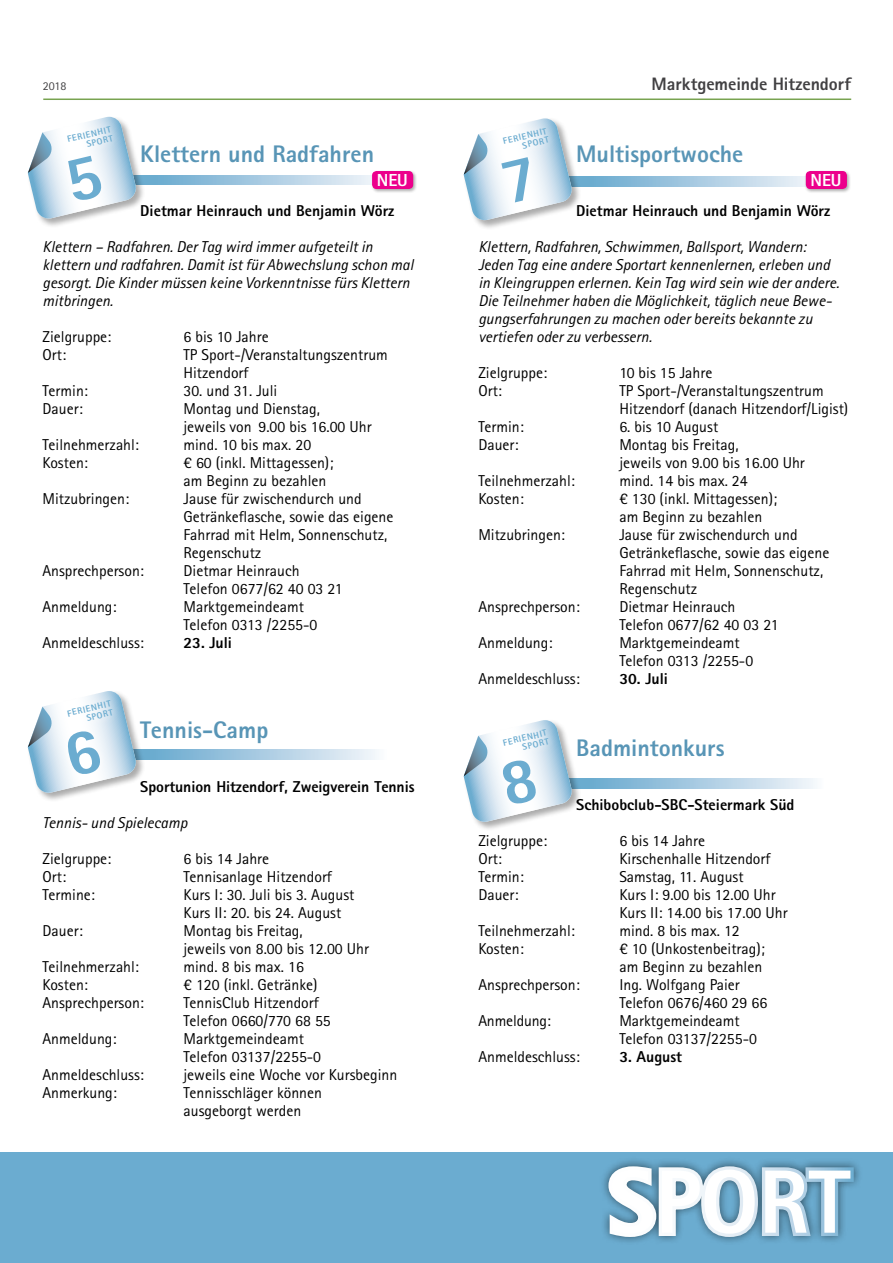
<style>
.page{position:relative;width:893px;height:1263px;background:#fff}
.page>*{position:absolute;margin:0;border:0;box-sizing:border-box;transform-origin:0 0}
.t1{font:800 90px "Rotis Sans Serif Pro";color:#fff}
.t2{font:800 24px "Rotis Sans Serif Pro";color:#5895b6}
.t3{font:800 18px "Rotis Sans Serif Pro";letter-spacing:-.005em;color:#414042}
.t4{font:800 17.4px "Rotis Sans Serif Pro";letter-spacing:-.005em;color:#fff}
.t5{font:15.75px/18px "Rotis Sans Serif Pro";color:#000}
.t6{font:italic 15.75px/18px "Rotis Sans Serif Pro";color:#000}
.t7{font:800 15.75px "Rotis Sans Serif Pro";color:#000}
.t8{font:12px "Rotis Sans Serif Pro";color:#414042}
.t9{font:800 9px/9px "Rotis Sans Serif Pro";color:#6bacd0;text-align:right}
</style>
<div class="page">
<hr style="left:43px;top:99px;width:808px;height:1px;background:#78a350">
<div style="left:0;top:1152px;width:893px;height:111px;background:#6bacd0"></div>
<div style="left:600px;top:1157px;width:262px;height:89px;background:#000;opacity:.55"></div>
<svg style="left:605px;top:1163px;width:252px;height:77px"></svg>
<svg style="left:146px;top:175px;width:225px;height:10px;background:#a7cbe2"></svg>
<div style="left:27px;top:116px;width:119px;height:112px;background:#000;opacity:.33"></div>
<svg style="left:146px;top:749px;width:231px;height:10px;background:#aacde3"></svg>
<div style="left:27px;top:690px;width:119px;height:113px;background:#000;opacity:.33"></div>
<svg style="left:581px;top:177px;width:223px;height:10px;background:#a6cae1"></svg>
<div style="left:463px;top:117px;width:118px;height:113px;background:#000;opacity:.33"></div>
<svg style="left:581px;top:778px;width:234px;height:10px;background:#aacce2"></svg>
<div style="left:463px;top:719px;width:118px;height:113px;background:#000;opacity:.33"></div>
<div style="left:371px;top:169px;width:46px;height:25px;background:#000;opacity:.33"></div>
<div style="left:372px;top:171px;width:41px;height:18px;background:#ec008c;border-radius:4px"></div>
<div style="left:804px;top:169px;width:47px;height:25px;background:#000;opacity:.33"></div>
<div style="left:806px;top:171px;width:41px;height:18px;background:#ec008c;border-radius:4px"></div>
<svg style="left:28px;top:116px;width:109px;height:104px"></svg>
<svg style="left:28px;top:690px;width:109px;height:104px"></svg>
<svg style="left:464px;top:117px;width:109px;height:104px"></svg>
<svg style="left:464px;top:719px;width:109px;height:104px"></svg>
<p class="t8" style="left:43px;top:79px;width:25px">2018</p>
<p class="t3" style="left:652px;top:72px;width:201px">Marktgemeinde Hitzendorf</p>
<p class="t9" style="left:66px;top:135px;width:46px;rotate:-13deg">FERIENHIT<br>SPORT</p>
<p class="t9" style="left:502px;top:136px;width:46px;rotate:-13deg">FERIENHIT<br>SPORT</p>
<h2 class="t2" style="left:140px;top:139px;width:235px">Klettern und Radfahren</h2>
<h2 class="t2" style="left:576px;top:139px;width:169px">Multisportwoche</h2>
<p class="t7" style="left:576px;top:201px;width:256px">Dietmar Heinrauch und Benjamin Wörz</p>
<p class="t6" style="left:478px;top:238px;width:363px">Klettern, Radfahren, Schwimmen, Ballsport, Wandern:<br>Jeden Tag eine andere Sportart kennenlernen, erleben und in Kleingruppen erlernen. Kein Tag wird sein wie der andere.<br>Die Teilnehmer haben die Möglichkeit, täglich neue Bewe&shy;gungserfahrungen zu machen oder bereits bekannte zu vertiefen oder zu verbessern.</p>
<p class="t5" style="left:478px;top:364px;width:70px">Zielgruppe:</p>
<p class="t5" style="left:619px;top:364px;width:95px">10 bis 15 Jahre</p>
<p class="t5" style="left:478px;top:382px;width:25px">Ort:</p>
<p class="t5" style="left:619px;top:382px;width:230px">TP Sport-/Veranstaltungszentrum<br>Hitzendorf (danach Hitzendorf/Ligist)</p>
<p class="t5" style="left:478px;top:418px;width:47px">Termin:</p>
<p class="t5" style="left:619px;top:418px;width:100px">6. bis 10 August</p>
<p class="t5" style="left:478px;top:436px;width:42px">Dauer:</p>
<p class="t5" style="left:619px;top:436px;width:187px">Montag bis Freitag,<br>jeweils von 9.00 bis 16.00 Uhr</p>
<p class="t5" style="left:478px;top:472px;width:98px">Teilnehmerzahl:</p>
<p class="t5" style="left:619px;top:472px;width:130px">mind. 14 bis max. 24</p>
<p class="t5" style="left:478px;top:490px;width:47px">Kosten:</p>
<p class="t5" style="left:619px;top:490px;width:159px">€ 130 (inkl. Mittagessen); am Beginn zu bezahlen</p>
<p class="t5" style="left:478px;top:526px;width:88px">Mitzubringen:</p>
<p class="t5" style="left:619px;top:526px;width:211px">Jause für zwischendurch und<br>Getränkeflasche, sowie das eigene<br>Fahrrad mit Helm, Sonnenschutz,<br>Regenschutz</p>
<p class="t5" style="left:478px;top:598px;width:103px">Ansprechperson:</p>
<p class="t5" style="left:619px;top:598px;width:161px">Dietmar Heinrauch<br>Telefon 0677/62 40 03 21</p>
<p class="t5" style="left:478px;top:634px;width:76px">Anmeldung:</p>
<p class="t5" style="left:619px;top:634px;width:135px">Marktgemeindeamt<br>Telefon 0313 /2255-0</p>
<p class="t5" style="left:478px;top:670px;width:103px">Anmeldeschluss:</p>
<p class="t7" style="left:619px;top:669px;width:50px">30. Juli</p>
<p class="t4" style="left:377px;top:169px;width:33px">NEU</p>
<p class="t4" style="left:810px;top:169px;width:33px">NEU</p>
<p class="t7" style="left:140px;top:201px;width:256px">Dietmar Heinrauch und Benjamin Wörz</p>
<p class="t6" style="left:43px;top:238px;width:372px">Klettern – Radfahren. Der Tag wird immer aufgeteilt in klettern und radfahren. Damit ist für Abwechslung schon mal gesorgt. Die Kinder müssen keine Vorkenntnisse fürs Klettern mitbringen.</p>
<p class="t5" style="left:43px;top:328px;width:70px">Zielgruppe:</p>
<p class="t5" style="left:184px;top:328px;width:87px">6 bis 10 Jahre</p>
<p class="t5" style="left:43px;top:346px;width:25px">Ort:</p>
<p class="t5" style="left:184px;top:346px;width:206px">TP Sport-/Veranstaltungszentrum<br>Hitzendorf</p>
<p class="t5" style="left:43px;top:382px;width:47px">Termin:</p>
<p class="t5" style="left:184px;top:382px;width:95px">30. und 31. Juli</p>
<p class="t5" style="left:43px;top:400px;width:42px">Dauer:</p>
<p class="t5" style="left:184px;top:400px;width:190px">Montag und Dienstag,<br>jeweils von 9.00 bis 16.00 Uhr</p>
<p class="t5" style="left:43px;top:436px;width:98px">Teilnehmerzahl:</p>
<p class="t5" style="left:184px;top:436px;width:129px">mind. 10 bis max. 20</p>
<p class="t5" style="left:43px;top:454px;width:47px">Kosten:</p>
<p class="t5" style="left:184px;top:454px;width:151px">€ 60 (inkl. Mittagessen); am Beginn zu bezahlen</p>
<p class="t5" style="left:43px;top:490px;width:88px">Mitzubringen:</p>
<p class="t5" style="left:184px;top:490px;width:211px">Jause für zwischendurch und<br>Getränkeflasche, sowie das eigene<br>Fahrrad mit Helm, Sonnenschutz,<br>Regenschutz</p>
<p class="t5" style="left:43px;top:562px;width:103px">Ansprechperson:</p>
<p class="t5" style="left:184px;top:562px;width:161px">Dietmar Heinrauch<br>Telefon 0677/62 40 03 21</p>
<p class="t5" style="left:43px;top:598px;width:76px">Anmeldung:</p>
<p class="t5" style="left:184px;top:598px;width:135px">Marktgemeindeamt<br>Telefon 0313 /2255-0</p>
<p class="t5" style="left:43px;top:634px;width:103px">Anmeldeschluss:</p>
<p class="t7" style="left:184px;top:633px;width:50px">23. Juli</p>
<p class="t9" style="left:66px;top:709px;width:46px;rotate:-13deg">FERIENHIT<br>SPORT</p>
<h2 class="t2" style="left:140px;top:715px;width:129px">Tennis-Camp</h2>
<p class="t7" style="left:140px;top:777px;width:276px">Sportunion Hitzendorf, Zweigverein Tennis</p>
<p class="t6" style="left:43px;top:814px;width:146px">Tennis- und Spielecamp</p>
<p class="t5" style="left:43px;top:850px;width:70px">Zielgruppe:</p>
<p class="t5" style="left:184px;top:850px;width:87px">6 bis 14 Jahre</p>
<p class="t5" style="left:43px;top:868px;width:25px">Ort:</p>
<p class="t5" style="left:184px;top:868px;width:150px">Tennisanlage Hitzendorf</p>
<p class="t5" style="left:43px;top:886px;width:54px">Termine:</p>
<p class="t5" style="left:184px;top:886px;width:172px">Kurs I: 30. Juli bis 3. August<br>Kurs II: 20. bis 24. August</p>
<p class="t5" style="left:43px;top:922px;width:42px">Dauer:</p>
<p class="t5" style="left:184px;top:922px;width:187px">Montag bis Freitag,<br>jeweils von 8.00 bis 12.00 Uhr</p>
<p class="t5" style="left:43px;top:958px;width:98px">Teilnehmerzahl:</p>
<p class="t5" style="left:184px;top:958px;width:122px">mind. 8 bis max. 16</p>
<p class="t5" style="left:43px;top:976px;width:47px">Kosten:</p>
<p class="t5" style="left:184px;top:976px;width:135px">€ 120 (inkl. Getränke)</p>
<p class="t5" style="left:43px;top:994px;width:103px">Ansprechperson:</p>
<p class="t5" style="left:184px;top:994px;width:149px">TennisClub Hitzendorf<br>Telefon 0660/770 68 55</p>
<p class="t5" style="left:43px;top:1030px;width:76px">Anmeldung:</p>
<p class="t5" style="left:184px;top:1030px;width:139px">Marktgemeindeamt<br>Telefon 03137/2255-0</p>
<p class="t5" style="left:43px;top:1066px;width:103px">Anmeldeschluss:</p>
<p class="t5" style="left:184px;top:1066px;width:215px">jeweils eine Woche vor Kursbeginn</p>
<p class="t5" style="left:43px;top:1084px;width:76px">Anmerkung:</p>
<p class="t5" style="left:184px;top:1084px;width:140px">Tennisschläger können ausgeborgt werden</p>
<p class="t9" style="left:502px;top:738px;width:46px;rotate:-13deg">FERIENHIT<br>SPORT</p>
<h2 class="t2" style="left:576px;top:733px;width:150px">Badmintonkurs</h2>
<p class="t7" style="left:576px;top:795px;width:220px">Schibobclub-SBC-Steiermark Süd</p>
<p class="t5" style="left:478px;top:832px;width:70px">Zielgruppe:</p>
<p class="t5" style="left:619px;top:832px;width:87px">6 bis 14 Jahre</p>
<p class="t5" style="left:478px;top:850px;width:25px">Ort:</p>
<p class="t5" style="left:619px;top:850px;width:153px">Kirschenhalle Hitzendorf</p>
<p class="t5" style="left:478px;top:868px;width:47px">Termin:</p>
<p class="t5" style="left:619px;top:868px;width:126px">Samstag, 11. August</p>
<p class="t5" style="left:478px;top:886px;width:42px">Dauer:</p>
<p class="t5" style="left:619px;top:886px;width:170px">Kurs I: 9.00 bis 12.00 Uhr<br>Kurs II: 14.00 bis 17.00 Uhr</p>
<p class="t5" style="left:478px;top:922px;width:98px">Teilnehmerzahl:</p>
<p class="t5" style="left:619px;top:922px;width:122px">mind. 8 bis max. 12</p>
<p class="t5" style="left:478px;top:940px;width:47px">Kosten:</p>
<p class="t5" style="left:619px;top:940px;width:147px">€ 10 (Unkostenbeitrag); am Beginn zu bezahlen</p>
<p class="t5" style="left:478px;top:976px;width:103px">Ansprechperson:</p>
<p class="t5" style="left:619px;top:976px;width:149px">Ing. Wolfgang Paier<br>Telefon 0676/460 29 66</p>
<p class="t5" style="left:478px;top:1012px;width:74px">Anmeldung:</p>
<p class="t5" style="left:619px;top:1012px;width:139px">Marktgemeindeamt<br>Telefon 03137/2255-0</p>
<p class="t5" style="left:478px;top:1048px;width:103px">Anmeldeschluss:</p>
<p class="t7" style="left:619px;top:1047px;width:64px">3. August</p>
<h1 class="t1" style="left:609px;top:1145px;width:243px">SPORT</h1>
</div>
